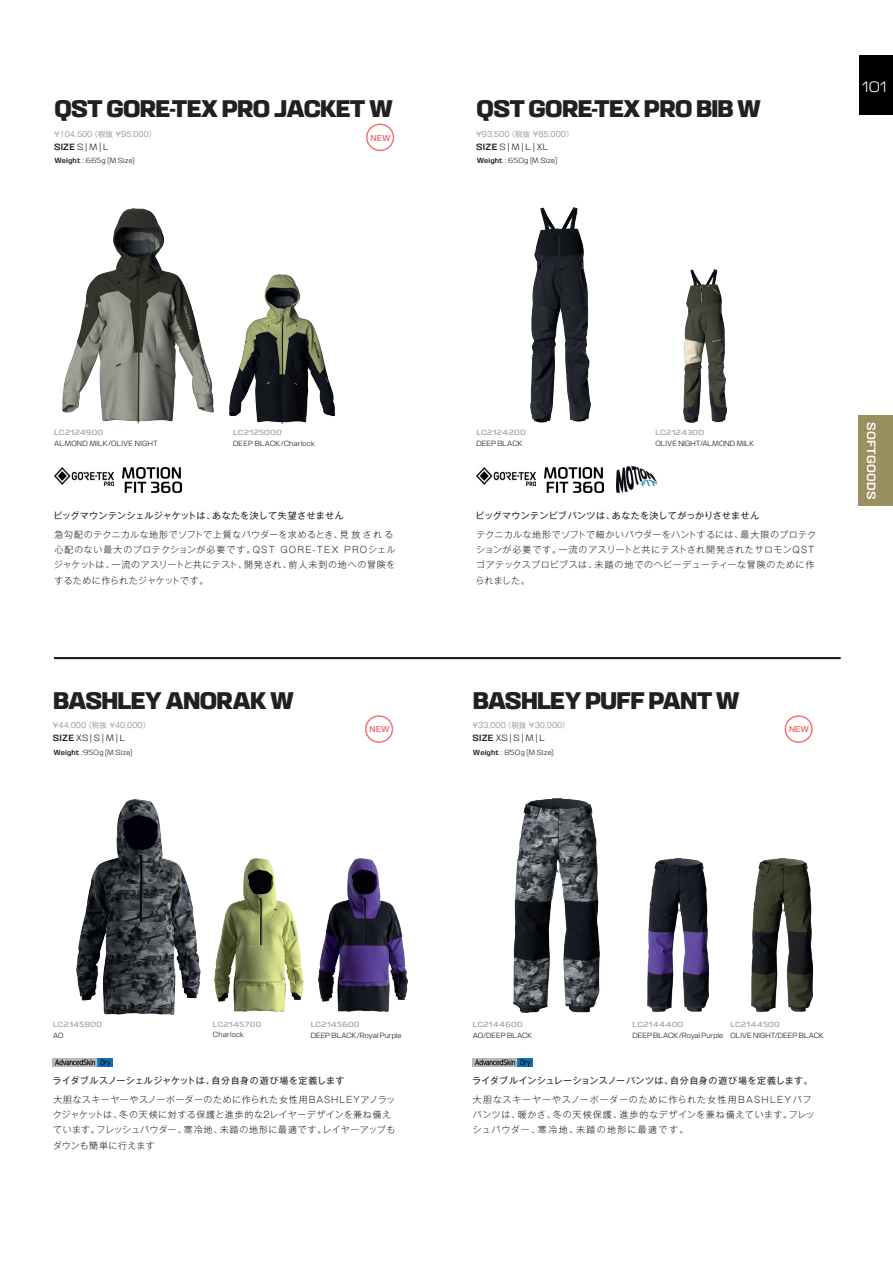
<style>
.page{position:relative;width:893px;height:1263px;background:#fff}
.page>*{position:absolute;margin:0;border:0;box-sizing:border-box;transform-origin:0 0}
.t1{font:700 24px "SALOMON Sans 200";letter-spacing:-.06em;color:#231f20}
.t2{font:300 15px "SALOMON Sans 200";color:#fff}
.t3{font:12px "SALOMON Sans 200 Reg";color:#fff}
.t4{font:300 9px/15.3px "Gothic MB101 Pro";letter-spacing:.06em;color:#231f20}
.t5{font:9px "Gothic MB101 Pro";letter-spacing:.035em;color:#231f20}
.t6{font:300 9px/15.3px "Gothic MB101 Pro";letter-spacing:.1em;color:#231f20}
.t7{font:300 9px "SALOMON Sans 200";color:#231f20}
.t8{font:8.55px "SALOMON Sans 200 Reg";color:#f27477}
.t9{font:300 7.5px "SALOMON Sans 200";letter-spacing:.01em;color:#231f20}
.t10{font:7.5px "SALOMON Sans 200 Reg";letter-spacing:.03em;color:#a8a9ad}
.t11{font:7.5px "Gothic MB101 Pro";color:#9d9fa2}
.s1{font-family:"SALOMON Sans 200 Reg";font-weight:400}
</style>
<div class="page">
<div style="left:859px;top:55px;width:34px;height:60px;background:#000001"></div>
<hr style="left:54px;top:657px;width:787px;height:2px;background:#231f20">
<div style="left:366px;top:124px;width:28px;height:27px;border:2px solid #f27477;border-radius:50%"></div>
<div style="left:365px;top:715px;width:28px;height:28px;border:2px solid #f27477;border-radius:50%"></div>
<div style="left:785px;top:715px;width:28px;height:28px;border:2px solid #f27477;border-radius:50%"></div>
<img style="left:54px;top:468px;width:60px;height:17px">
<img style="left:476px;top:468px;width:60px;height:17px">
<img style="left:122px;top:468px;width:60px;height:24px">
<img style="left:544px;top:468px;width:60px;height:24px">
<img style="left:617px;top:467px;width:40px;height:25px">
<img style="left:53px;top:1059px;width:59px;height:7px">
<img style="left:472px;top:1059px;width:60px;height:7px">
<img style="left:63px;top:209px;width:151px;height:214px">
<img style="left:230px;top:275px;width:104px;height:148px">
<img style="left:530px;top:208px;width:61px;height:214px">
<img style="left:683px;top:269px;width:43px;height:153px">
<img style="left:215px;top:859px;width:88px;height:153px">
<img style="left:318px;top:859px;width:89px;height:153px">
<img style="left:76px;top:800px;width:124px;height:214px">
<img style="left:647px;top:859px;width:62px;height:153px">
<img style="left:751px;top:859px;width:62px;height:153px">
<img style="left:513px;top:798px;width:87px;height:214px">
<div style="left:859px;top:415px;width:34px;height:91px;background:#9a8f5e"></div>
<h2 class="t2" style="left:862px;top:78px;width:26px">101</h2>
<h1 class="t1" style="left:54px;top:95px;width:341px">QST GORE-TEX PRO JACKET W</h1>
<h1 class="t1" style="left:476px;top:95px;width:287px">QST GORE-TEX PRO BIB W</h1>
<p class="t11" style="left:54px;top:128px;width:104px">¥104,500（税抜 ¥95,000）</p>
<p class="t7" style="left:54px;top:141px;width:56px"><span class="s1">SIZE</span> S | M | L</p>
<p class="t8" style="left:371px;top:133px;width:22px">NEW</p>
<p class="t11" style="left:476px;top:128px;width:99px">¥93,500（税抜 ¥85,000）</p>
<p class="t7" style="left:476px;top:141px;width:73px"><span class="s1">SIZE</span> S | M | L | XL</p>
<p class="t9" style="left:54px;top:156px;width:82px"><span class="s1">Weight</span> : 665g (M Size)</p>
<p class="t9" style="left:477px;top:156px;width:82px"><span class="s1">Weight</span> : 650g (M Size)</p>
<p class="t10" style="left:54px;top:428px;width:51px">LC2124900</p>
<p class="t9" style="left:54px;top:439px;width:105px">ALMOND MILK/OLIVE NIGHT</p>
<p class="t10" style="left:233px;top:428px;width:50px">LC2125000</p>
<p class="t9" style="left:233px;top:439px;width:83px">DEEP BLACK/Charlock</p>
<p class="t10" style="left:476px;top:428px;width:51px">LC2124200</p>
<p class="t9" style="left:476px;top:439px;width:48px">DEEP BLACK</p>
<p class="t10" style="left:655px;top:428px;width:50px">LC2124300</p>
<p class="t9" style="left:655px;top:439px;width:100px">OLIVE NIGHT/ALMOND MILK</p>
<p class="t5" style="left:53px;top:508px;width:292px">ビッグマウンテンシェルジャケットは、あなたを決して失望させません</p>
<p class="t5" style="left:476px;top:508px;width:285px">ビッグマウンテンビブパンツは、あなたを決してがっかりさせません</p>
<p class="t4" style="left:54px;top:525px;width:343px">急勾配のテクニカルな地形でソフトで上質なパウダーを求めるとき、見放される心配のない最大のプロテクションが必要です。QST GORE-TEX PROシェルジャケットは、一流のアスリートと共にテスト、開発され、前人未到の地への冒険をするために作られたジャケットです。</p>
<p class="t4" style="left:476px;top:525px;width:342px">テクニカルな地形でソフトで細かいパウダーをハントするには、最大限のプロテクションが必要です。一流のアスリートと共にテストされ開発されたサロモンQSTゴアテックスプロビブスは、未踏の地でのヘビーデューティーな冒険のために作られました。</p>
<h1 class="t1" style="left:53px;top:686px;width:243px">BASHLEY ANORAK W</h1>
<h1 class="t1" style="left:472px;top:686px;width:269px">BASHLEY PUFF PANT W</h1>
<p class="t11" style="left:53px;top:719px;width:99px">¥44,000（税抜 ¥40,000）</p>
<p class="t11" style="left:472px;top:719px;width:99px">¥33,000（税抜 ¥30,000）</p>
<p class="t8" style="left:369px;top:724px;width:22px">NEW</p>
<p class="t8" style="left:789px;top:724px;width:22px">NEW</p>
<p class="t7" style="left:53px;top:733px;width:74px"><span class="s1">SIZE</span> XS | S | M | L</p>
<p class="t7" style="left:472px;top:733px;width:74px"><span class="s1">SIZE</span> XS | S | M | L</p>
<p class="t9" style="left:53px;top:748px;width:81px"><span class="s1">Weight</span> :950g (M Size)</p>
<p class="t9" style="left:473px;top:748px;width:82px"><span class="s1">Weight</span> : 850g (M Size)</p>
<h3 class="t3" style="left:878px;top:422px;width:78px;rotate:90deg">SOFTGOODS</h3>
<p class="t10" style="left:53px;top:1020px;width:50px">LC2145800</p>
<p class="t9" style="left:53px;top:1030px;width:12px">AO</p>
<p class="t10" style="left:213px;top:1020px;width:50px">LC2145700</p>
<p class="t9" style="left:213px;top:1030px;width:32px">Charlock</p>
<p class="t10" style="left:311px;top:1020px;width:50px">LC2145600</p>
<p class="t9" style="left:311px;top:1030px;width:92px">DEEP BLACK/Royal Purple</p>
<p class="t10" style="left:473px;top:1020px;width:52px">LC2144600</p>
<p class="t9" style="left:473px;top:1030px;width:61px">AO/DEEP BLACK</p>
<p class="t10" style="left:633px;top:1020px;width:52px">LC2144400</p>
<p class="t9" style="left:633px;top:1030px;width:92px">DEEP BLACK/Royal Purple</p>
<p class="t10" style="left:730px;top:1020px;width:51px">LC2144500</p>
<p class="t9" style="left:730px;top:1030px;width:95px">OLIVE NIGHT/DEEP BLACK</p>
<p class="t5" style="left:53px;top:1073px;width:293px">ライダブルスノーシェルジャケットは、自分自身の遊び場を定義します</p>
<p class="t5" style="left:472px;top:1073px;width:342px">ライダブルインシュレーションスノーパンツは、自分自身の遊び場を定義します。</p>
<p class="t4" style="left:53px;top:1090px;width:344px">大胆なスキーヤーやスノーボーダーのために作られた女性用BASHLEYアノラックジャケットは、冬の天候に対する保護と進歩的な2レイヤーデザインを兼ね備えています。フレッシュパウダー、寒冷地、未踏の地形に最適です。レイヤーアップもダウンも簡単に行えます</p>
<p class="t6" style="left:472px;top:1090px;width:344px">大胆なスキーヤーやスノーボーダーのために作られた女性用BASHLEYパフパンツは、暖かさ、冬の天候保護、進歩的なデザインを兼ね備えています。フレッシュパウダー、寒冷地、未踏の地形に最適です。</p>
</div>
